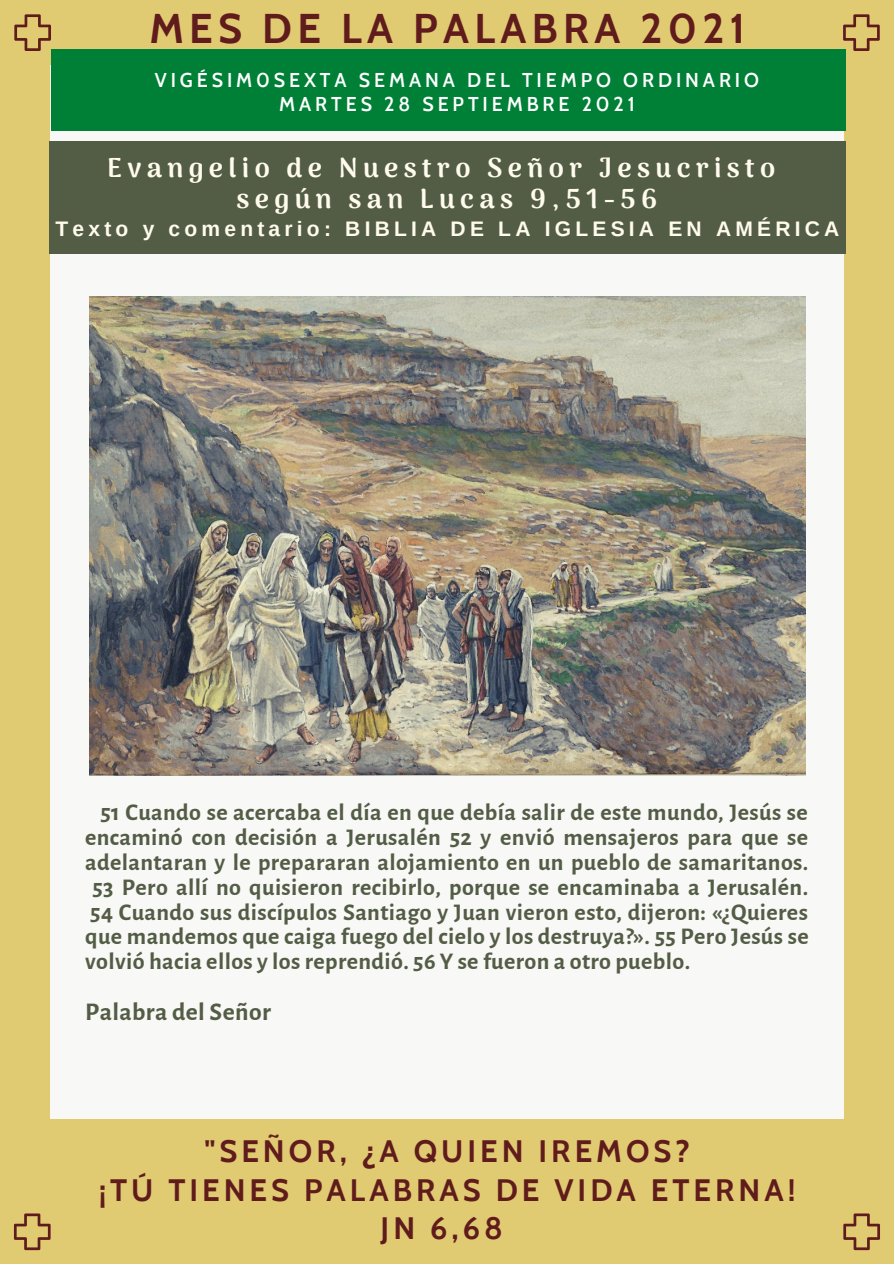
<style>
.page{position:relative;width:894px;height:1264px;background:#fff}
.page>*{position:absolute;margin:0;border:0;box-sizing:border-box;transform-origin:0 0}
.t1{font:700 41.4px "Cabin";letter-spacing:.13em;color:#601c1c}
.t2{font:700 30.9px "Cabin";letter-spacing:.13em;color:#601c1c}
.t3{font:900 27.15px "Arima Madurai";letter-spacing:.2em;color:#fffbed}
.t4{font:700 25.5px "Alegreya Sans";letter-spacing:.015em;color:#535d45}
.t5{font:700 24px "Alegreya Sans";letter-spacing:.015em;color:#535d45}
.t6{font:700 21px "Arimo";letter-spacing:.2em;color:#fffbed}
.t7{font:600 19.5px "Cabin";letter-spacing:.2em;color:#fff}
</style>
<div class="page">
<div style="left:0;top:0;width:893px;height:1263px;background:#e1cb72"></div>
<div style="left:51px;top:65px;width:792px;height:1053px;background:#f8f8f7"></div>
<div style="left:51px;top:50px;width:794px;height:81px;background:#008037"></div>
<svg style="left:842px;top:14px;width:37px;height:37px"></svg>
<svg style="left:843px;top:1213px;width:36px;height:37px"></svg>
<svg style="left:14px;top:1213px;width:37px;height:37px"></svg>
<svg style="left:14px;top:14px;width:37px;height:37px"></svg>
<div style="left:49px;top:141px;width:796px;height:113px;background:#535d45"></div>
<img style="left:89px;top:296px;width:715px;height:479px">
<p class="t1" style="left:149px;top:3px;width:597px">MES DE LA PALABRA 2021</p>
<p class="t7" style="left:155px;top:68px;width:605px">VIGÉSIM0SEXTA SEMANA DEL TIEMPO ORDINARIO</p>
<p class="t7" style="left:279px;top:92px;width:357px">MARTES 28 SEPTIEMBRE 2021</p>
<p class="t3" style="left:107px;top:151px;width:669px">Evangelio de Nuestro Señor Jesucristo</p>
<p class="t3" style="left:236px;top:183px;width:422px">según san Lucas 9,51-56</p>
<p class="t6" style="left:55px;top:217px;width:785px">Texto y comentario: BIBLIA DE LA IGLESIA EN AMÉRICA</p>
<p class="t5" style="left:100px;top:801px;width:708px">51 Cuando se acercaba el día en que debía salir de este mundo, Jesús se</p>
<p class="t5" style="left:85px;top:826px;width:724px">encaminó con decisión a Jerusalén 52 y envió mensajeros para que se</p>
<p class="t5" style="left:85px;top:850px;width:724px">adelantaran y le prepararan alojamiento en un pueblo de samaritanos.</p>
<p class="t5" style="left:92px;top:875px;width:717px">53 Pero allí no quisieron recibirlo, porque se encaminaba a Jerusalén.</p>
<p class="t5" style="left:90px;top:900px;width:719px">54 Cuando sus discípulos Santiago y Juan vieron esto, dijeron: «¿Quieres</p>
<p class="t5" style="left:85px;top:925px;width:724px">que mandemos que caiga fuego del cielo y los destruya?». 55 Pero Jesús se</p>
<p class="t5" style="left:85px;top:949px;width:606px">volvió hacia ellos y los reprendió. 56 Y se fueron a otro pueblo.</p>
<p class="t4" style="left:85px;top:999px;width:187px">Palabra del Señor</p>
<p class="t2" style="left:204px;top:1132px;width:486px">"SEÑOR, ¿A QUIEN IREMOS?</p>
<p class="t2" style="left:99px;top:1170px;width:698px">¡TÚ TIENES PALABRAS DE VIDA ETERNA!</p>
<p class="t2" style="left:380px;top:1209px;width:124px">JN 6,68</p>
</div>
